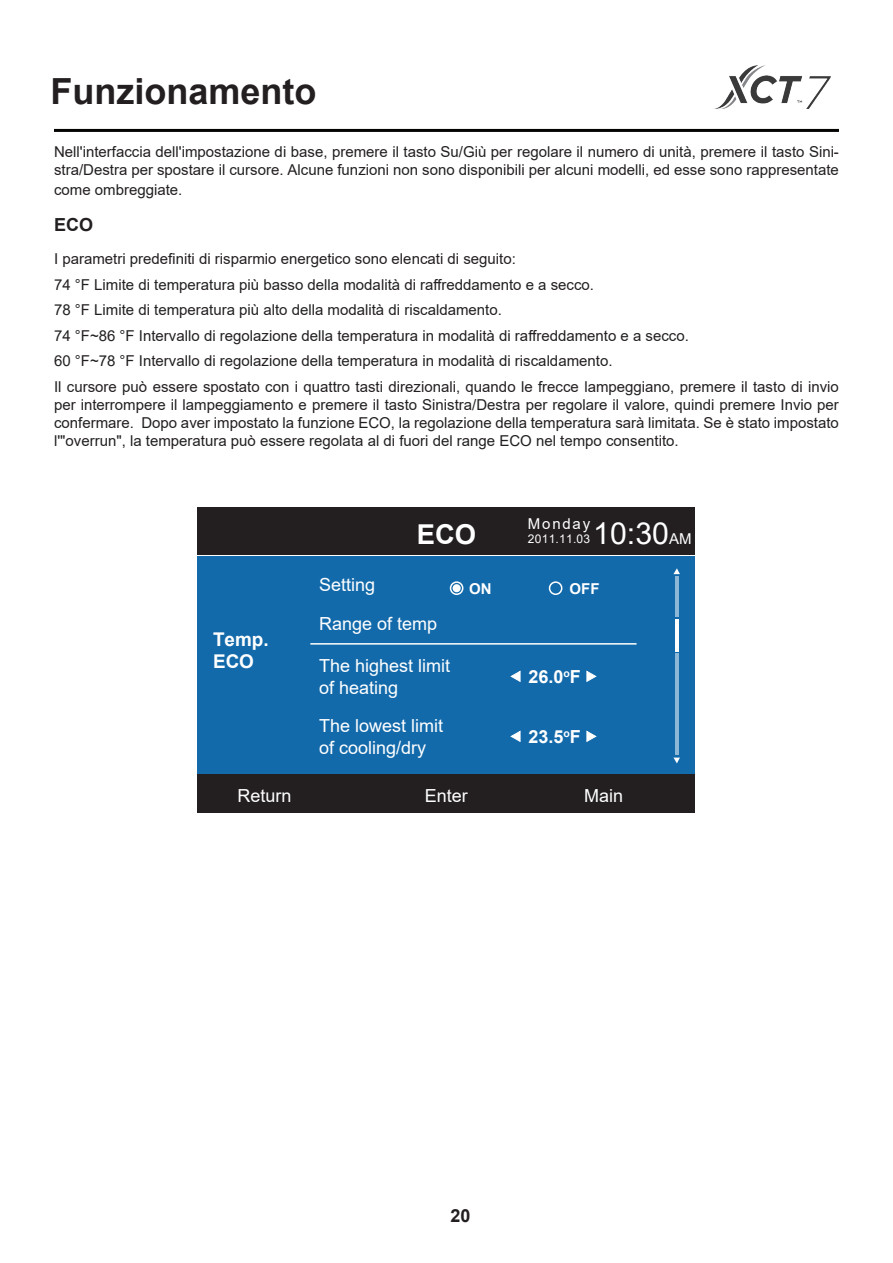
<style>
.page{position:relative;width:893px;height:1263px;background:#fff}
.page>*{position:absolute;margin:0;border:0;box-sizing:border-box;transform-origin:0 0}
.t1{font:700 36px "Arial";color:#231f20}
.t2{font:30.3px "Arial";color:#fff}
.t3{font:700 27.45px "Arial";color:#fff}
.t4{font:700 18.9px "Arial";color:#fff}
.t5{font:18px/21.6px "Arial";color:#fff}
.t6{font:700 18px "Arial";color:#fff}
.t7{font:700 18px "Arial";color:#231f20}
.t8{font:15px/18px "Arial";color:#231f20}
.t9{font:15px "Arial";letter-spacing:.12em;color:#fff}
.t10{font:700 15px "Arial";color:#fff}
.t11{font:12px "Arial";letter-spacing:.02em;color:#fff}
.s1{font-size:15px}
</style>
<div class="page">
<hr style="left:54px;top:129px;width:785px;height:3px;background:#040503">
<img style="left:717px;top:66px;width:113px;height:42px">
<div style="left:198px;top:508px;width:497px;height:47px;background:#231f20"></div>
<div style="left:198px;top:556px;width:497px;height:219px;background:#136aab"></div>
<div style="left:198px;top:775px;width:497px;height:38px;background:#231f20"></div>
<hr style="left:310px;top:643px;width:327px;height:2px;background:#fff">
<div style="left:453px;top:585px;width:7px;height:6px;background:#fff;border-radius:50%"></div>
<div style="left:453px;top:584px;width:8px;height:8px;border:2px solid #fff;border-radius:50%"></div>
<div style="left:549px;top:581px;width:13px;height:14px;border:2px solid #fff;border-radius:50%"></div>
<div style="left:450px;top:581px;width:13px;height:14px;border:2px solid #fff;border-radius:50%"></div>
<hr style="left:675px;top:619px;width:4px;height:33px;background:#fff">
<hr style="left:675px;top:653px;width:4px;height:102px;background:#8db7d6">
<svg style="left:673px;top:757px;width:7px;height:6px"></svg>
<hr style="left:675px;top:576px;width:4px;height:41px;background:#8db7d6">
<svg style="left:673px;top:568px;width:7px;height:6px"></svg>
<svg style="left:510px;top:670px;width:11px;height:12px"></svg>
<svg style="left:586px;top:670px;width:11px;height:12px"></svg>
<svg style="left:510px;top:730px;width:11px;height:12px"></svg>
<svg style="left:586px;top:730px;width:11px;height:12px"></svg>
<p class="t1" style="left:50px;top:66px;width:268px">Funzionamento</p>
<p class="t8" style="left:54px;top:142px;width:786px">Nell'interfaccia dell'impostazione di base, premere il tasto Su/Giù per regolare il numero di unità, premere il tasto Sini&shy;stra/Destra per spostare il cursore. Alcune funzioni non sono disponibili per alcuni modelli, ed esse sono rappresentate</p>
<p class="t8" style="left:54px;top:180px;width:130px">come ombreggiate.</p>
<p class="t7" style="left:54px;top:212px;width:41px">ECO</p>
<p class="t8" style="left:54px;top:250px;width:463px">I parametri predefiniti di risparmio energetico sono elencati di seguito:</p>
<p class="t8" style="left:54px;top:275px;width:542px">74 °F Limite di temperatura più basso della modalità di raffreddamento e a secco.</p>
<p class="t8" style="left:54px;top:301px;width:449px">78 °F Limite di temperatura più alto della modalità di riscaldamento.</p>
<p class="t8" style="left:54px;top:326px;width:636px">74 °F~86 °F Intervallo di regolazione della temperatura in modalità di raffreddamento e a secco.</p>
<p class="t8" style="left:54px;top:352px;width:560px">60 °F~78 °F Intervallo di regolazione della temperatura in modalità di riscaldamento.</p>
<p class="t8" style="left:54px;top:377px;width:786px;text-align:justify">Il cursore può essere spostato con i quattro tasti direzionali, quando le frecce lampeggiano, premere il tasto di invio per interrompere il lampeggiamento e premere il tasto Sinistra/Destra per regolare il valore, quindi premere Invio per confermare. Dopo aver impostato la funzione ECO, la regolazione della temperatura sarà limitata. Se è stato impostato l'"overrun", la temperatura può essere regolata al di fuori del range ECO nel tempo consentito.</p>
<p class="t4" style="left:213px;top:626px;width:57px">Temp.</p>
<p class="t4" style="left:213px;top:648px;width:42px">ECO</p>
<p class="t5" style="left:319px;top:574px;width:58px">Setting</p>
<p class="t3" style="left:417px;top:515px;width:61px">ECO</p>
<p class="t9" style="left:528px;top:513px;width:64px">Monday</p>
<p class="t11" style="left:528px;top:531px;width:64px">2011.11.03</p>
<p class="t2" style="left:593px;top:513px;width:100px">10:30<span class="s1">AM</span></p>
<p class="t10" style="left:469px;top:578px;width:24px">ON</p>
<p class="t10" style="left:569px;top:578px;width:31px">OFF</p>
<p class="t5" style="left:319px;top:613px;width:120px">Range of temp</p>
<p class="t5" style="left:319px;top:655px;width:133px">The highest limit of heating</p>
<p class="t5" style="left:319px;top:715px;width:126px">The lowest limit of cooling/dry</p>
<p class="t6" style="left:528px;top:664px;width:54px">26.0<sup>o</sup>F</p>
<p class="t6" style="left:528px;top:724px;width:54px">23.5<sup>o</sup>F</p>
<p class="t5" style="left:238px;top:784px;width:56px">Return</p>
<p class="t5" style="left:425px;top:784px;width:45px">Enter</p>
<p class="t5" style="left:584px;top:784px;width:41px">Main</p>
<p class="t7" style="left:450px;top:1203px;width:22px">20</p>
</div>
